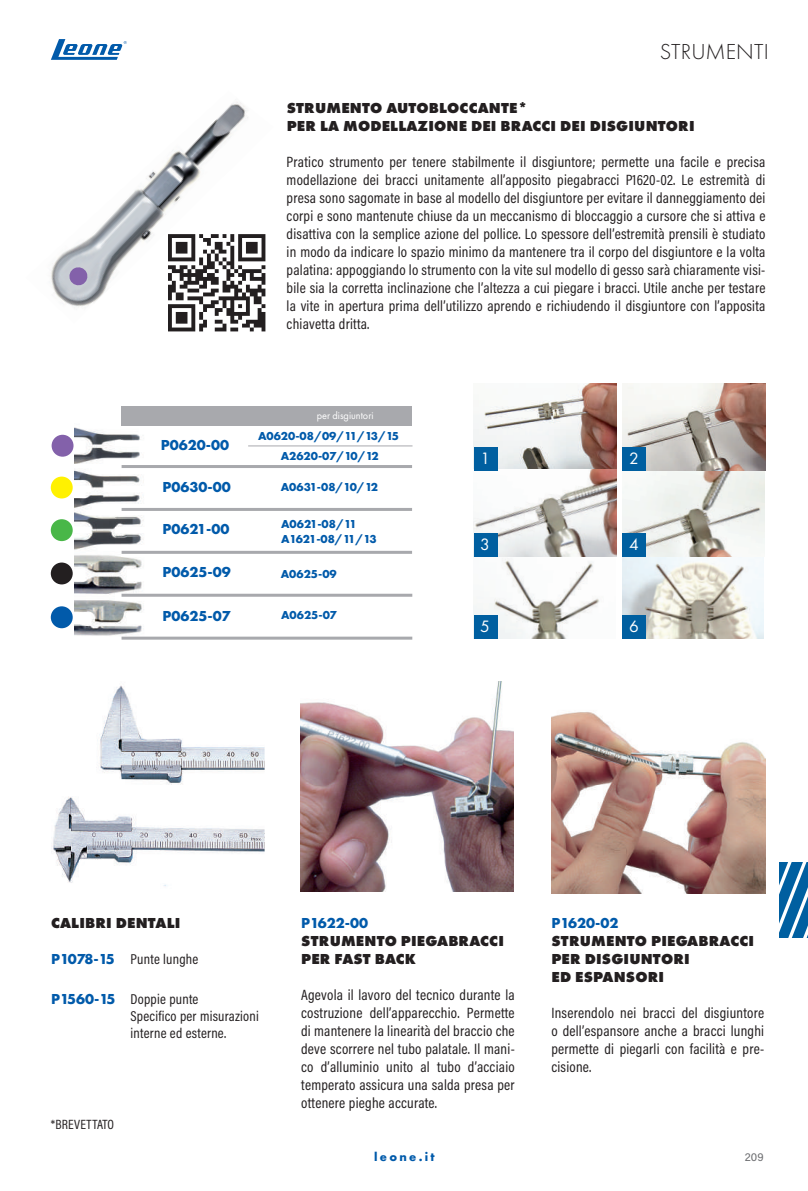
<style>
.page{position:relative;width:808px;height:1191px;background:#fff}
.page>*{position:absolute;margin:0;border:0;box-sizing:border-box;transform-origin:0 0}
.t1{font:300 22.5px "Futura PT";color:#231f20}
.t2{font:17.1px "Futura PT";color:#fff}
.t3{font:15px/18px "Acumin Pro Cond";letter-spacing:.015em;color:#231f20;text-align:justify}
.t4{font:800 15px/18px "Futura PT";letter-spacing:.01em;color:#231f20}
.t5{font:700 15px "Futura PT";color:#015aaa}
.t6{font:14.4px/17.2px "Acumin Pro Cond";letter-spacing:.015em;color:#231f20}
.t7{font:13.5px "Acumin Pro Cond";letter-spacing:.015em;color:#231f20}
.t8{font:700 12.75px "Futura PT";letter-spacing:.18em;color:#015aaa}
.t9{font:700 12px/20.2px "Futura PT";color:#015aaa;text-align:center}
.t10{font:11.55px "Acumin Pro";color:#6c6d70}
.t11{font:10.8px "Futura PT";color:#fff;scale:.95 1}
.s1{font-family:"Futura PT";font-weight:700;font-size:15px;color:#015aaa}
</style>
<div class="page">
<svg style="left:779px;top:862px;width:29px;height:75px"></svg>
<svg style="left:51px;top:39px;width:76px;height:21px"></svg>
<img style="left:53px;top:685px;width:212px;height:201px">
<img style="left:300px;top:681px;width:213px;height:211px">
<img style="left:551px;top:712px;width:214px;height:182px">
<img style="left:51px;top:102px;width:197px;height:221px">
<svg style="left:68px;top:266px;width:21px;height:20px"></svg>
<img style="left:169px;top:232px;width:97px;height:100px">
<img style="left:474px;top:556px;width:141px;height:82px">
<img style="left:623px;top:556px;width:140px;height:82px">
<div style="left:623px;top:615px;width:23px;height:23px;background:#005fa0"></div>
<div style="left:474px;top:615px;width:23px;height:23px;background:#005fa0"></div>
<img style="left:474px;top:383px;width:142px;height:173px">
<img style="left:622px;top:383px;width:143px;height:173px">
<div style="left:623px;top:533px;width:23px;height:23px;background:#005fa0"></div>
<div style="left:474px;top:533px;width:23px;height:23px;background:#005fa0"></div>
<div style="left:474px;top:447px;width:24px;height:23px;background:#005fa0"></div>
<div style="left:623px;top:447px;width:23px;height:23px;background:#005fa0"></div>
<img style="left:75px;top:423px;width:69px;height:40px">
<div style="left:52px;top:435px;width:22px;height:22px;background:#8361aa;border-radius:50%"></div>
<div style="left:122px;top:406px;width:290px;height:19px;background:#a8a9ad"></div>
<hr style="left:248px;top:445px;width:164px;height:1px;background:#a8a9ad">
<img style="left:75px;top:470px;width:69px;height:80px">
<img style="left:75px;top:552px;width:69px;height:87px">
<div style="left:51px;top:476px;width:22px;height:22px;background:#fff101;border-radius:50%"></div>
<div style="left:51px;top:519px;width:22px;height:22px;background:#49b748;border-radius:50%"></div>
<hr style="left:122px;top:465px;width:290px;height:3px;background:#a8a9ad">
<hr style="left:122px;top:508px;width:290px;height:3px;background:#a8a9ad">
<hr style="left:122px;top:551px;width:290px;height:3px;background:#a8a9ad">
<hr style="left:122px;top:636px;width:290px;height:3px;background:#a8a9ad">
<hr style="left:122px;top:594px;width:290px;height:3px;background:#a8a9ad">
<div style="left:51px;top:562px;width:22px;height:22px;background:#231f20;border-radius:50%"></div>
<div style="left:51px;top:606px;width:22px;height:22px;background:#015aaa;border-radius:50%"></div>
<h1 class="t1" style="left:660px;top:39px;width:111px">STRUMENTI</h1>
<p class="t4" style="left:287px;top:99px;width:409px">STRUMENTO AUTOBLOCCANTE*<br>PER LA MODELLAZIONE DEI BRACCI DEI DISGIUNTORI</p>
<p class="t3" style="left:287px;top:153px;width:480px">Pratico strumento per tenere stabilmente il disgiuntore; permette una facile e precisa modellazione dei bracci unitamente all’apposito piegabracci P1620-02. Le estremità di presa sono sagomate in base al modello del disgiuntore per evitare il danneggiamento dei corpi e sono mantenute chiuse da un meccanismo di bloccaggio a cursore che si attiva e disattiva con la semplice azione del pollice. Lo spessore dell’estremità prensili è studiato in modo da indicare lo spazio minimo da mantenere tra il corpo del disgiuntore e la volta palatina: appoggiando lo strumento con la vite sul modello di gesso sarà chiaramente visi&shy;bile sia la corretta inclinazione che l’altezza a cui piegare i bracci. Utile anche per testare la vite in apertura prima dell’utilizzo aprendo e richiudendo il disgiuntore con l’apposita chiavetta dritta.</p>
<p class="t5" style="left:161px;top:435px;width:70px">P0620-00</p>
<p class="t5" style="left:162px;top:477px;width:70px">P0630-00</p>
<p class="t5" style="left:162px;top:519px;width:68px">P0621-00</p>
<p class="t5" style="left:162px;top:562px;width:70px">P0625-09</p>
<p class="t5" style="left:162px;top:606px;width:69px">P0625-07</p>
<p class="t11" style="left:317px;top:409px;width:61px">per disgiuntori</p>
<p class="t9" style="left:258px;top:426px;width:143px">A0620-08/09/11/13/15<br>A2620-07/10/12</p>
<p class="t9" style="left:281px;top:476px;width:99px">A0631-08/10/12</p>
<p class="t9" style="left:281px;top:516px;width:97px;line-height:14.4px;text-align:left">A0621-08/11<br>A1621-08/11/13</p>
<p class="t9" style="left:281px;top:563px;width:57px">A0625-09</p>
<p class="t9" style="left:281px;top:604px;width:57px">A0625-07</p>
<p class="t2" style="left:480px;top:448px;width:11px">1</p>
<p class="t2" style="left:629px;top:448px;width:11px">2</p>
<p class="t2" style="left:480px;top:534px;width:11px">3</p>
<p class="t2" style="left:629px;top:534px;width:11px">4</p>
<p class="t2" style="left:480px;top:616px;width:11px">5</p>
<p class="t2" style="left:629px;top:616px;width:11px">6</p>
<p class="t4" style="left:51px;top:913px;width:131px">CALIBRI DENTALI</p>
<p class="t6" style="left:51px;top:950px;width:149px"><span class="s1">P1078-15</span> Punte lunghe</p>
<p class="t6" style="left:131px;top:989px;width:130px;text-indent:-80px"><span class="s1">P1560-15</span> Doppie punte<br>Specifico per misurazioni interne ed esterne.</p>
<p class="t7" style="left:51px;top:1115px;width:65px">*BREVETTATO</p>
<p class="t5" style="left:301px;top:913px;width:68px">P1622-00</p>
<p class="t4" style="left:301px;top:931px;width:204px">STRUMENTO PIEGABRACCI<br>PER FAST BACK</p>
<p class="t3" style="left:301px;top:985px;width:215px">Agevola il lavoro del tecnico durante la costruzione dell’apparecchio. Permette di mantenere la linearità del braccio che deve scorrere nel tubo palatale. Il mani&shy;co d’alluminio unito al tubo d’acciaio temperato assicura una salda presa per ottenere pieghe accurate.</p>
<p class="t5" style="left:551px;top:913px;width:68px">P1620-02</p>
<p class="t4" style="left:551px;top:931px;width:204px">STRUMENTO PIEGABRACCI<br>PER DISGIUNTORI<br>ED ESPANSORI</p>
<p class="t3" style="left:551px;top:1003px;width:214px">Inserendolo nei bracci del disgiuntore o dell’espansore anche a bracci lunghi permette di piegarli con facilità e pre&shy;cisione.</p>
<p class="t8" style="left:374px;top:1148px;width:62px">leone.it</p>
<p class="t10" style="left:745px;top:1149px;width:20px">209</p>
</div>
